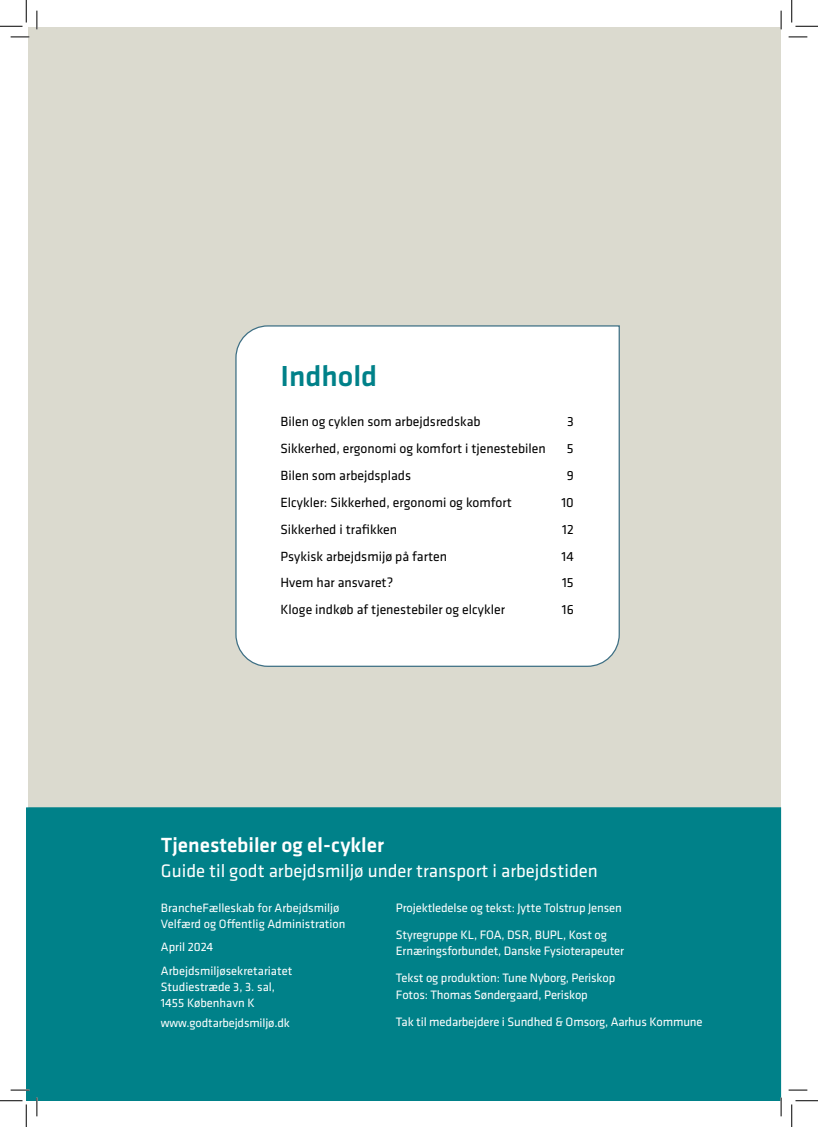
<style>
.page{position:relative;width:818px;height:1127px;background:#fff}
.page>*{position:absolute;margin:0;border:0;box-sizing:border-box;transform-origin:0 0}
.OS_24{font:500 30px "Klavika";color:#008189}
.Fakta_OS{font:500 21.25px "Klavika";color:#fff}
.t1{font:18.75px "Klavika";color:#fff}
.t2{font:13.75px "Klavika";color:#000}
.Brød{font:12.62px/16.4px "Klavika";letter-spacing:-.01em;color:#fff}
.Brød-2{font:12.5px/16.2px "Klavika";color:#fff}
</style>
<div class="page">
<div style="left:29px;top:27px;width:752px;height:1072px;background:#dbdacf"></div>
<div style="left:26px;top:807px;width:755px;height:293px;background:#008189"></div>
<div style="left:235px;top:325px;width:385px;height:342px;background:#fff"></div>
<svg style="left:11px;top:36px;width:18px;height:2px"></svg>
<svg style="left:788px;top:36px;width:19px;height:2px"></svg>
<svg style="left:11px;top:1088px;width:18px;height:2px"></svg>
<svg style="left:788px;top:1089px;width:19px;height:1px"></svg>
<svg style="left:36px;top:11px;width:2px;height:18px"></svg>
<svg style="left:36px;top:1097px;width:2px;height:18px"></svg>
<svg style="left:780px;top:11px;width:2px;height:18px"></svg>
<svg style="left:780px;top:1097px;width:2px;height:18px"></svg>
<svg style="left:0;top:0;width:27px;height:27px"></svg>
<svg style="left:0;top:1100px;width:27px;height:26px"></svg>
<svg style="left:791px;top:0;width:27px;height:27px"></svg>
<svg style="left:791px;top:1100px;width:27px;height:26px"></svg>
<p class="OS_24" style="left:280px;top:356px;width:98px">Indhold</p>
<p class="t2" style="left:280px;top:412px;width:202px">Bilen og cyklen som arbejdsredskab</p>
<p class="t2" style="left:567px;top:412px;width:8px">3</p>
<p class="t2" style="left:280px;top:439px;width:267px">Sikkerhed, ergonomi og komfort i tjenestebilen</p>
<p class="t2" style="left:567px;top:439px;width:8px">5</p>
<p class="t2" style="left:280px;top:466px;width:132px">Bilen som arbejdsplads</p>
<p class="t2" style="left:567px;top:466px;width:9px">9</p>
<p class="t2" style="left:280px;top:493px;width:233px">Elcykler: Sikkerhed, ergonomi og komfort</p>
<p class="t2" style="left:561px;top:493px;width:14px">10</p>
<p class="t2" style="left:280px;top:520px;width:118px">Sikkerhed i trafikken</p>
<p class="t2" style="left:562px;top:520px;width:13px">12</p>
<p class="t2" style="left:280px;top:547px;width:168px">Psykisk arbejdsmijø på farten</p>
<p class="t2" style="left:561px;top:547px;width:14px">14</p>
<p class="t2" style="left:280px;top:573px;width:114px">Hvem har ansvaret?</p>
<p class="t2" style="left:562px;top:573px;width:13px">15</p>
<p class="t2" style="left:280px;top:600px;width:226px">Kloge indkøb af tjenestebiler og elcykler</p>
<p class="t2" style="left:562px;top:600px;width:13px">16</p>
<p class="Fakta_OS" style="left:161px;top:830px;width:225px">Tjenestebiler og el-cykler</p>
<p class="t1" style="left:161px;top:858px;width:438px">Guide til godt arbejdsmiljø under transport i arbejdstiden</p>
<p class="Brød-2" style="left:161px;top:898px;width:186px">BrancheFælleskab for Arbejdsmiljø<br>Velfærd og Offentlig Administration</p>
<p class="Brød-2" style="left:161px;top:938px;width:54px">April 2024</p>
<p class="Brød-2" style="left:161px;top:961px;width:133px">Arbejdsmiljøsekretariatet</p>
<p class="Brød-2" style="left:161px;top:977px;width:116px">Studiestræde 3, 3. sal,</p>
<p class="Brød-2" style="left:161px;top:994px;width:95px">1455 København K</p>
<p class="Brød-2" style="left:161px;top:1013px;width:130px">www.godtarbejdsmiljø.dk</p>
<p class="Brød" style="left:396px;top:898px;width:227px">Projektledelse og tekst: Jytte Tolstrup Jensen</p>
<p class="Brød" style="left:396px;top:925px;width:230px">Styregruppe KL, FOA, DSR, BUPL, Kost og<br>Ernæringsforbundet, Danske Fysioterapeuter</p>
<p class="Brød" style="left:396px;top:969px;width:221px">Tekst og produktion: Tune Nyborg, Periskop</p>
<p class="Brød" style="left:396px;top:985px;width:193px">Fotos: Thomas Søndergaard, Periskop</p>
<p class="Brød" style="left:396px;top:1012px;width:308px">Tak til medarbejdere i Sundhed &amp; Omsorg, Aarhus Kommune</p>
</div>
